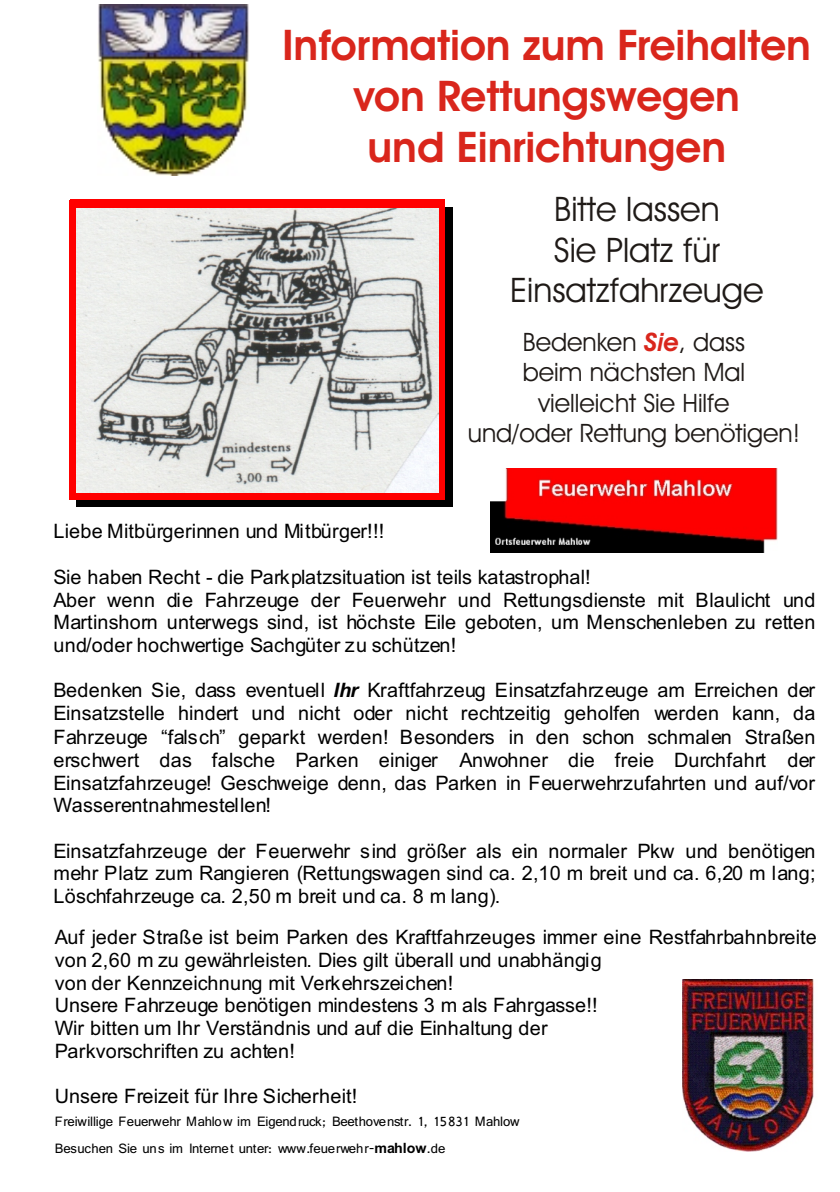
<style>
.page{position:relative;width:840px;height:1192px;background:#fff}
.page>*{position:absolute;margin:0;border:0;box-sizing:border-box;transform-origin:0 0}
.t1{font:700 42.4px/50.6px "Avant Garde Bk BT";color:#d9261c;text-align:center}
.t2{font:34px/40.8px "Avant Garde Bk BT";color:#1f1a17;text-align:center}
.t3{font:25.4px/30.6px "Avant Garde Bk BT";color:#1f1a17;text-align:center}
.t4{font:19.8px/22.8px "Arial";letter-spacing:.015em;color:#000}
.t5{font:14.2px/27px "Shruti";letter-spacing:-.015em;color:#000}
.s1{font-weight:700;font-style:italic;color:#d9261c}
.s2{font-weight:700;font-style:italic}
.s3{font-family:"Arial";font-weight:700}
</style>
<div class="page">
<img style="left:98px;top:4px;width:151px;height:171px">
<img style="left:491px;top:469px;width:287px;height:83px">
<img style="left:683px;top:979px;width:131px;height:172px">
<img style="left:76px;top:207px;width:363px;height:286px">
<svg style="left:70px;top:199px;width:6px;height:8px"></svg>
<div style="left:76px;top:200px;width:364px;height:7px;background:#f00"></div>
<hr style="left:76px;top:199px;width:364px;height:2px;background:#f00">
<svg style="left:440px;top:199px;width:5px;height:8px"></svg>
<div style="left:70px;top:207px;width:6px;height:287px;background:#f00"></div>
<div style="left:445px;top:207px;width:7px;height:287px;background:#000"></div>
<div style="left:440px;top:207px;width:5px;height:287px;background:#f00"></div>
<hr style="left:439px;top:207px;width:1px;height:287px;background:#f00">
<svg style="left:70px;top:494px;width:6px;height:6px"></svg>
<div style="left:76px;top:500px;width:364px;height:7px;background:#000"></div>
<div style="left:76px;top:494px;width:364px;height:6px;background:#f00"></div>
<hr style="left:76px;top:493px;width:364px;height:2px;background:#f00">
<svg style="left:440px;top:494px;width:12px;height:13px"></svg>
<h1 class="t1" style="left:283px;top:24px;width:530px">Information zum Freihalten von Rettungswegen<br>und Einrichtungen</h1>
<h2 class="t2" style="left:510px;top:192px;width:255px">Bitte lassen<br>Sie Platz für<br>Einsatzfahrzeuge</h2>
<p class="t3" style="left:468px;top:329px;width:334px">Bedenken <span class="s1">Sie</span>, dass<br>beim nächsten Mal<br>vielleicht Sie Hilfe<br>und/oder Rettung benötigen!</p>
<p class="t4" style="left:54px;top:522px;width:332px">Liebe Mitbürgerinnen und Mitbürger!!!</p>
<p class="t4" style="left:54px;top:567px;width:763px">Sie haben Recht - die Parkplatzsituation ist teils katastrophal!<br>Aber wenn die Fahrzeuge der Feuerwehr und Rettungsdienste mit Blaulicht und Martinshorn unterwegs sind, ist höchste Eile geboten, um Menschenleben zu retten und/oder hochwertige Sachgüter zu schützen!</p>
<p class="t4" style="left:54px;top:681px;width:763px;text-align:justify">Bedenken Sie, dass eventuell <span class="s2">Ihr</span> Kraftfahrzeug Einsatzfahrzeuge am Erreichen der Einsatzstelle hindert und nicht oder nicht rechtzeitig geholfen werden kann, da Fahrzeuge “falsch” geparkt werden! Besonders in den schon schmalen Straßen erschwert das falsche Parken einiger Anwohner die freie Durchfahrt der Einsatzfahrzeuge! Geschweige denn, das Parken in Feuerwehrzufahrten und auf/vor Wasserentnahmestellen!</p>
<p class="t4" style="left:54px;top:841px;width:763px;text-align:justify">Einsatzfahrzeuge der Feuerwehr sind größer als ein normaler Pkw und benötigen mehr Platz zum Rangieren (Rettungswagen sind ca. 2,10 m breit und ca. 6,20 m lang; Löschfahrzeuge ca. 2,50 m breit und ca. 8 m lang).</p>
<p class="t4" style="left:55px;top:928px;width:763px">Auf jeder Straße ist beim Parken des Kraftfahrzeuges immer eine Restfahrbahnbreite von 2,60 m zu gewährleisten. Dies gilt überall und unabhängig<br>von der Kennzeichnung mit Verkehrszeichen!<br>Unsere Fahrzeuge benötigen mindestens 3 m als Fahrgasse!!<br>Wir bitten um Ihr Verständnis und auf die Einhaltung der<br>Parkvorschriften zu achten!</p>
<p class="t4" style="left:55px;top:1087px;width:304px">Unsere Freizeit für Ihre Sicherheit!</p>
<p class="t5" style="left:55px;top:1108px;width:466px">Freiwillige Feuerwehr Mahlow im Eigendruck; Beethovenstr. 1, 15831 Mahlow<br>Besuchen Sie uns im Internet unter: www.feuerwehr-<span class="s3">mahlow</span>.de</p>
</div>
